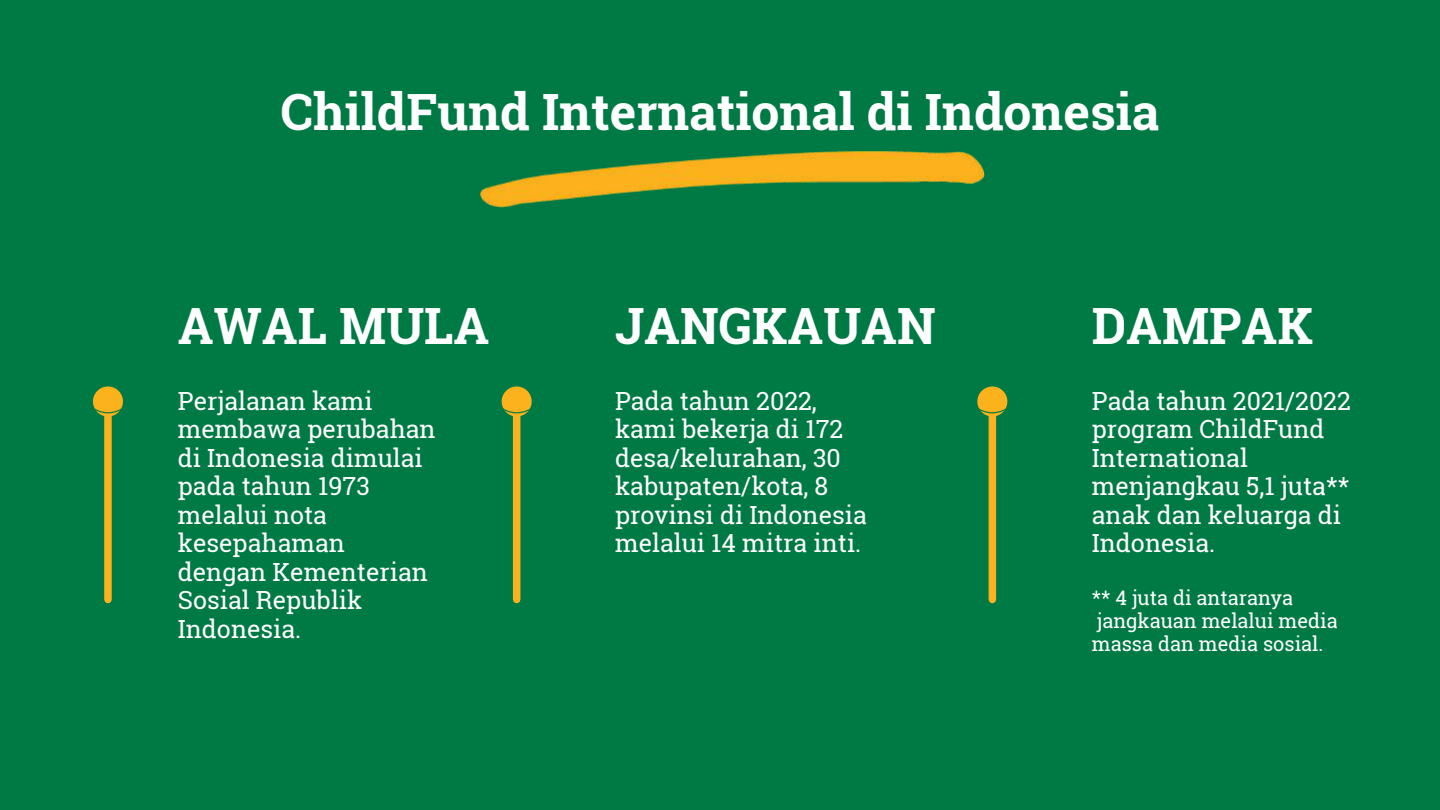
<style>
.page{position:relative;width:1440px;height:810px;background:#007a45}
.page>*{position:absolute;margin:0;border:0;box-sizing:border-box;transform-origin:0 0}
.t1{font:700 50px "Roboto Slab";color:#fff}
.t2{font:25px/28.5px "Roboto Slab";color:#fff}
.t3{font:20px/23.2px "Roboto Slab";color:#fff}
</style>
<div class="page">
<div style="left:104px;top:416px;width:8px;height:184px;background:#fbb21d"></div>
<svg style="left:93px;top:386px;width:30px;height:36px"></svg>
<div style="left:513px;top:416px;width:7px;height:184px;background:#fbb21d"></div>
<svg style="left:501px;top:386px;width:31px;height:36px"></svg>
<div style="left:989px;top:416px;width:7px;height:184px;background:#fbb21d"></div>
<svg style="left:977px;top:386px;width:31px;height:36px"></svg>
<img style="left:481px;top:151px;width:504px;height:57px">
<h1 class="t1" style="left:281px;top:77px;width:880px">ChildFund International di Indonesia</h1>
<h1 class="t1" style="left:178px;top:292px;width:313px">AWAL MULA</h1>
<h1 class="t1" style="left:615px;top:292px;width:322px">JANGKAUAN</h1>
<h1 class="t1" style="left:1092px;top:292px;width:223px">DAMPAK</h1>
<p class="t2" style="left:178px;top:386px;width:259px">Perjalanan kami membawa perubahan di Indonesia dimulai pada tahun 1973 melalui nota kesepahaman dengan Kementerian<br>Sosial Republik<br>Indonesia.</p>
<p class="t2" style="left:615px;top:386px;width:253px">Pada tahun 2022, kami bekerja di 172 desa/kelurahan, 30 kabupaten/kota, 8 provinsi di Indonesia melalui 14 mitra inti.</p>
<p class="t2" style="left:1092px;top:386px;width:261px">Pada tahun 2021/2022 program ChildFund<br>International menjangkau 5,1 juta** anak dan keluarga di<br>Indonesia.</p>
<p class="t3" style="left:1092px;top:586px;width:248px">** 4 juta di antaranya jangkauan melalui media massa dan media sosial.</p>
</div>
